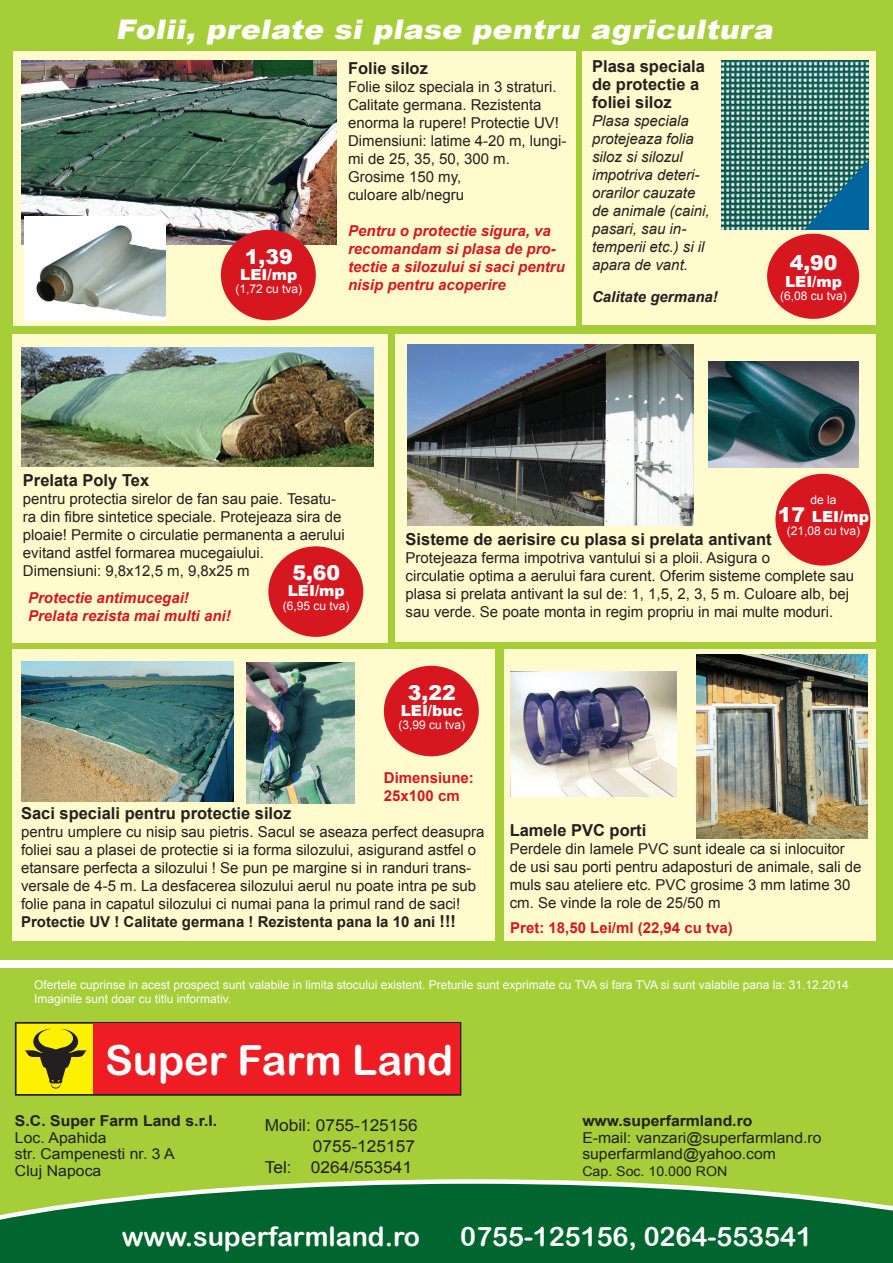
<style>
.page{position:relative;width:893px;height:1263px;background:#a6ce39}
.page>*{position:absolute;margin:0;border:0;box-sizing:border-box;transform-origin:0 0}
.t1{font:41.7px "Arial Rounded MT Bold";color:#fff}
.t2{font:italic 900 27px "Arial";color:#fff;scale:1.1 1}
.t3{font:26.85px "Arial Rounded MT Bold";color:#fff}
.t4{font:900 20.4px "Arial";color:#fff}
.t5{font:700 16.5px/18px "Arial";color:#231f20}
.t6{font:16.5px "Arial";color:#231f20;scale:1.05 1}
.t7{font:900 15.3px "Arial";color:#fff}
.t8{font:15px/18px "Arial";color:#231f20}
.t9{font:italic 700 15px/18px "Arial";color:#d7171f}
.t10{font:italic 15px/18px "Arial";color:#231f20}
.t11{font:15px/16.5px "Arial";color:#231f20;scale:1.05 1}
.t12{font:700 15px/18px "Arial";color:#d7171f}
.t13{font:15px/16.5px "Arial";color:#231f20;scale:1.06 1}
.t14{font:700 15px "Arial";color:#231f20;scale:1.06 1}
.t15{font:700 15px "Arial";color:#231f20;scale:1.05 1}
.t16{font:italic 700 15px "Arial";color:#231f20}
.t17{font:13.5px "Arial";color:#231f20;scale:1.05 1}
.t18{font:12px/14.4px "Arial";color:#fff}
.s1{font-size:20.4px}
.s2{font-weight:700}
.s3{font-weight:700;font-size:16.5px}
</style>
<div class="page">
<svg style="left:0;top:1179px;width:893px;height:84px;background:#21793a"></svg>
<svg style="left:15px;top:1022px;width:446px;height:74px;background:#df381e"></svg>
<div style="left:0;top:961px;width:893px;height:7px;background:#fff"></div>
<div style="left:13px;top:51px;width:562px;height:275px;background:#fffbcc"></div>
<img style="left:21px;top:61px;width:315px;height:184px">
<img style="left:24px;top:216px;width:141px;height:104px">
<div style="left:221px;top:230px;width:95px;height:90px;background:#d7171f;border-radius:50%"></div>
<div style="left:583px;top:51px;width:293px;height:274px;background:#fffbcc"></div>
<img style="left:722px;top:60px;width:146px;height:169px">
<div style="left:767px;top:234px;width:92px;height:85px;background:#d7171f;border-radius:50%"></div>
<div style="left:395px;top:334px;width:481px;height:308px;background:#fffbcc"></div>
<img style="left:408px;top:345px;width:286px;height:180px">
<div style="left:775px;top:474px;width:95px;height:92px;background:#d7171f;border-radius:50%"></div>
<img style="left:709px;top:362px;width:149px;height:105px">
<div style="left:13px;top:334px;width:375px;height:308px;background:#fffbcc"></div>
<img style="left:22px;top:347px;width:352px;height:119px">
<div style="left:268px;top:546px;width:95px;height:91px;background:#d7171f;border-radius:50%"></div>
<div style="left:13px;top:650px;width:482px;height:291px;background:#fffbcc"></div>
<img style="left:21px;top:661px;width:212px;height:140px">
<div style="left:384px;top:666px;width:95px;height:90px;background:#d7171f;border-radius:50%"></div>
<img style="left:246px;top:663px;width:108px;height:140px">
<div style="left:505px;top:650px;width:371px;height:291px;background:#fffbcc"></div>
<img style="left:696px;top:655px;width:172px;height:184px">
<img style="left:510px;top:672px;width:166px;height:125px">
<h2 class="t2" style="left:116px;top:9px;width:605px">Folii, prelate si plase pentru agricultura</h2>
<h3 class="t4" style="left:245px;top:241px;width:49px">1,39</h3>
<p class="t7" style="left:240px;top:263px;width:59px">LEI/mp</p>
<p class="t18" style="left:235px;top:282px;width:68px">(1,72 cu tva)</p>
<p class="t5" style="left:348px;top:59px;width:81px">Folie siloz</p>
<p class="t8" style="left:348px;top:78px;width:220px">Folie siloz speciala in 3 straturi.<br>Calitate germana. Rezistenta enorma la rupere! Protectie UV!<br>Dimensiuni: latime 4-20 m, lungi&shy;mi de 25, 35, 50, 300 m.<br>Grosime 150 my,<br>culoare alb/negru</p>
<p class="t9" style="left:348px;top:222px;width:218px">Pentru o protectie sigura, va recomandam si plasa de pro&shy;tectie a silozului si saci pentru nisip pentru acoperire</p>
<p class="t5" style="left:592px;top:58px;width:114px">Plasa speciala de protectie a foliei siloz</p>
<p class="t10" style="left:592px;top:112px;width:119px">Plasa speciala protejeaza folia siloz si silozul impotriva deteri&shy;orarilor cauzate de animale (caini, pasari, sau in&shy;temperii etc.) si il apara de vant.</p>
<h3 class="t4" style="left:790px;top:248px;width:49px">4,90</h3>
<p class="t7" style="left:785px;top:270px;width:59px">LEI/mp</p>
<p class="t16" style="left:592px;top:287px;width:127px">Calitate germana!</p>
<p class="t18" style="left:780px;top:289px;width:68px">(6,08 cu tva)</p>
<p class="t5" style="left:23px;top:471px;width:128px">Prelata Poly Tex</p>
<p class="t8" style="left:23px;top:489px;width:323px">pentru protectia sirelor de fan sau paie. Tesatu&shy;ra din fibre sintetice speciale. Protejeaza sira de ploaie! Permite o circulatie permanenta a aerului evitand astfel formarea mucegaiului.<br>Dimensiuni: 9,8x12,5 m, 9,8x25 m</p>
<p class="t9" style="left:28px;top:589px;width:204px">Protectie antimucegai!<br>Prelata rezista mai multi ani!</p>
<h3 class="t4" style="left:292px;top:558px;width:49px">5,60</h3>
<p class="t7" style="left:288px;top:580px;width:59px">LEI/mp</p>
<p class="t18" style="left:283px;top:598px;width:68px">(6,95 cu tva)</p>
<p class="t18" style="left:810px;top:492px;width:28px">de la</p>
<p class="t7" style="left:778px;top:505px;width:93px"><span class="s1">17</span> LEI/mp</p>
<p class="t18" style="left:787px;top:524px;width:75px">(21,08 cu tva)</p>
<p class="t5" style="left:406px;top:531px;width:367px">Sisteme de aerisire cu plasa si prelata antivant</p>
<p class="t8" style="left:406px;top:549px;width:450px">Protejeaza ferma impotriva vantului si a ploii. Asigura o<br>circulatie optima a aerului fara curent. Oferim sisteme complete sau plasa si prelata antivant la sul de: 1, 1,5, 2, 3, 5 m. Culoare alb, bej sau verde. Se poate monta in regim propriu in mai multe moduri.</p>
<h3 class="t4" style="left:408px;top:677px;width:49px">3,22</h3>
<p class="t7" style="left:401px;top:699px;width:64px">LEI/buc</p>
<p class="t18" style="left:398px;top:718px;width:68px">(3,99 cu tva)</p>
<p class="t12" style="left:384px;top:769px;width:92px">Dimensiune:<br>25x100 cm</p>
<p class="t5" style="left:21px;top:805px;width:272px">Saci speciali pentru protectie siloz</p>
<p class="t8" style="left:21px;top:823px;width:465px">pentru umplere cu nisip sau pietris. Sacul se aseaza perfect deasupra foliei sau a plasei de protectie si ia forma silozului, asigurand astfel o etansare perfecta a silozului ! Se pun pe margine si in randuri trans&shy;versale de 4-5 m. La desfacerea silozului aerul nu poate intra pe sub folie pana in capatul silozului ci numai pana la primul rand de saci!<br><span class="s2">Protectie UV ! Calitate germana ! Rezistenta pana la 10 ani</span> <span class="s3">!!!</span></p>
<p class="t5" style="left:510px;top:821px;width:138px">Lamele PVC porti</p>
<p class="t8" style="left:510px;top:840px;width:353px">Perdele din lamele PVC sunt ideale ca si inlocuitor de usi sau porti pentru adaposturi de animale, sali de muls sau ateliere etc. PVC grosime 3 mm latime 30 cm. Se vinde la role de 25/50 m</p>
<p class="t12" style="left:510px;top:919px;width:224px">Pret: 18,50 Lei/ml (22,94 cu tva)</p>
<p class="t18" style="left:34px;top:977px;width:816px">Ofertele cuprinse in acest prospect sunt valabile in limita stocului existent. Preturile sunt exprimate cu TVA si fara TVA si sunt valabile pana la: 31.12.2014<br>Imaginile sunt doar cu titlu informativ.</p>
<h1 class="t1" style="left:105px;top:1035px;width:350px">Super Farm Land</h1>
<p class="t14" style="left:15px;top:1111px;width:193px">S.C. Super Farm Land s.r.l.</p>
<p class="t13" style="left:15px;top:1129px;width:152px">Loc. Apahida<br>str. Campenesti nr. 3 A<br>Cluj Napoca</p>
<p class="t6" style="left:265px;top:1115px;width:147px">Mobil: 0755-125156</p>
<p class="t6" style="left:313px;top:1136px;width:99px">0755-125157</p>
<p class="t6" style="left:265px;top:1157px;width:142px">Tel: 0264/553541</p>
<p class="t15" style="left:582px;top:1111px;width:163px">www.superfarmland.ro</p>
<p class="t11" style="left:582px;top:1129px;width:229px">E-mail: vanzari@superfarmland.ro superfarmland@yahoo.com</p>
<p class="t17" style="left:582px;top:1162px;width:140px">Cap. Soc. 10.000 RON</p>
<h3 class="t3" style="left:122px;top:1220px;width:300px">www.superfarmland.ro</h3>
<h3 class="t3" style="left:460px;top:1220px;width:353px">0755-125156, 0264-553541</h3>
</div>
